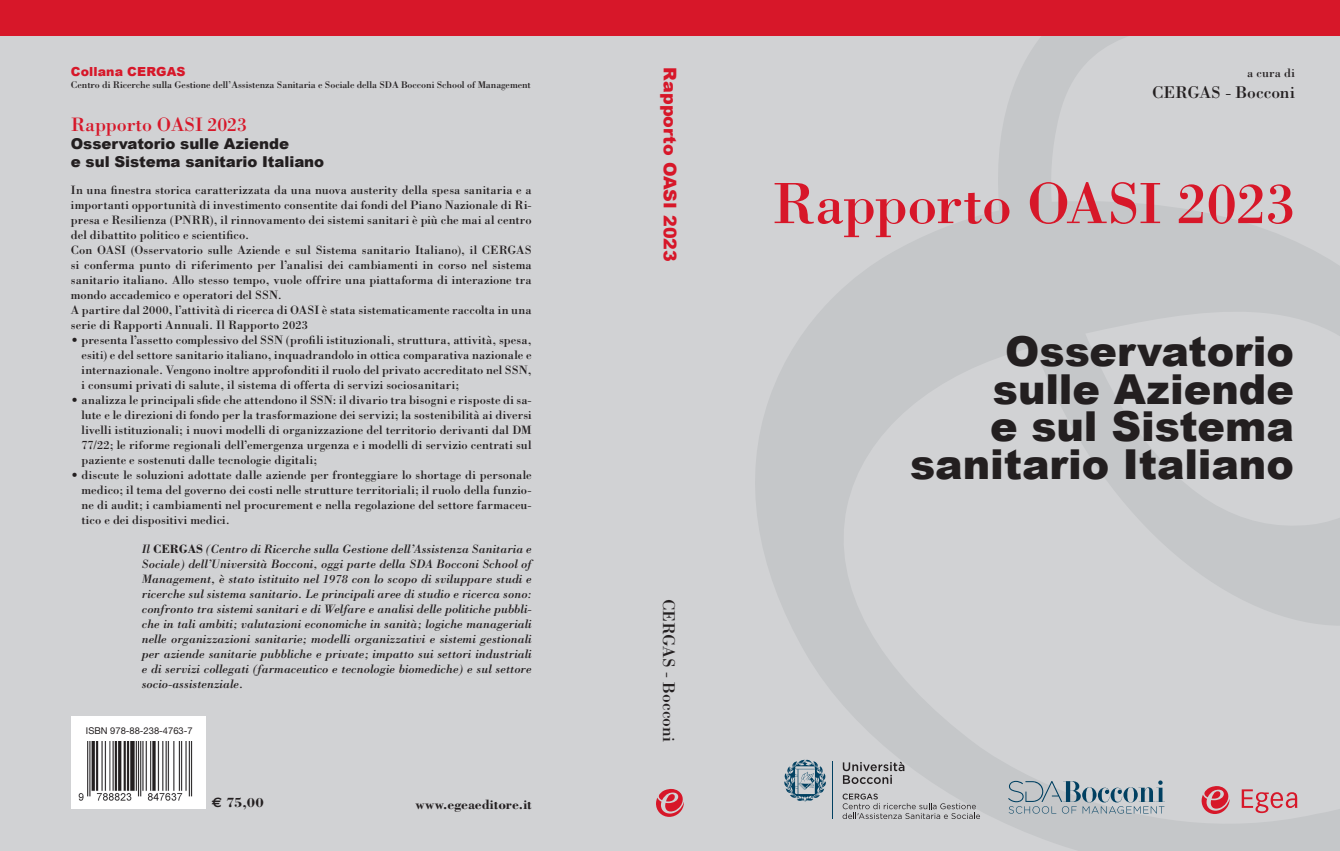
<style>
.page{position:relative;width:1340px;height:851px;background:#fff}
.page>*{position:absolute;margin:0;border:0;box-sizing:border-box;transform-origin:0 0}
.t1{font:60px "Bodoni";letter-spacing:-.015em;color:#d71729}
.t2{font:900 41.25px/37.5px "Arial";letter-spacing:-.005em;color:#231f20;text-align:right}
.t3{font:20px "Bodoni";letter-spacing:-.01em;color:#d71729}
.t4{font:17.5px "Bodoni";letter-spacing:-.005em;color:#231f20}
.t5{font:900 17.5px "Arial";color:#d71729}
.t6{font:900 15px/18px "Arial";letter-spacing:-.005em;color:#231f20}
.t7{font:700 13.75px "Bodoni";letter-spacing:.005em;color:#231f20}
.t8{font:700 13.75px "Bodoni Std";color:#231f20}
.t9{font:12.5px/15px "Bodoni";letter-spacing:.005em;color:#231f20;text-align:justify}
.t10{font:italic 12.5px/15px "Bodoni";color:#231f20;text-align:justify}
.t11{font:900 12.5px "Arial";letter-spacing:.01em;color:#d71729}
.t12{font:10px "Bodoni";letter-spacing:-.01em;color:#231f20}
.t13{font:9.38px "Helvetica Neue LT Std";color:#231f20}
.s1{font-weight:700;font-style:normal}
.s2{font-family:"Euro Sans"}
</style>
<div class="page">
<div style="left:0;top:0;width:1339px;height:850px;background:#d1d2d4"></div>
<svg style="left:741px;top:35px;width:598px;height:815px"></svg>
<div style="left:0;top:0;width:1339px;height:35px;background:#d71729"></div>
<svg style="left:1241px;top:789px;width:56px;height:24px"></svg>
<svg style="left:1201px;top:786px;width:28px;height:27px"></svg>
<svg style="left:842px;top:761px;width:62px;height:22px"></svg>
<svg style="left:842px;top:793px;width:138px;height:25px"></svg>
<hr style="left:832px;top:761px;width:1px;height:57px;background:#014061">
<svg style="left:784px;top:759px;width:42px;height:42px"></svg>
<svg style="left:1008px;top:780px;width:156px;height:33px"></svg>
<div style="left:71px;top:716px;width:135px;height:92px;background:#fff"></div>
<img style="left:78px;top:741px;width:115px;height:60px">
<svg style="left:656px;top:789px;width:28px;height:27px"></svg>
<p class="t11" style="left:71px;top:63px;width:116px">Collana CERGAS</p>
<p class="t12" style="left:71px;top:79px;width:461px">Centro di Ricerche sulla Gestione dell’Assistenza Sanitaria e Sociale della SDA Bocconi School of Management</p>
<h3 class="t3" style="left:71px;top:112px;width:178px">Rapporto OASI 2023</h3>
<p class="t6" style="left:71px;top:134px;width:255px">Osservatorio sulle Aziende<br>e sul Sistema sanitario Italiano</p>
<p class="t9" style="left:71px;top:182px;width:462px;text-align:left">In una finestra storica caratterizzata da una nuova austerity della spesa sanitaria e a importanti opportunità di investimento consentite dai fondi del Piano Nazionale di Ri&shy;presa e Resilienza (PNRR), il rinnovamento dei sistemi sanitari è più che mai al centro del dibattito politico e scientifico.<br>Con OASI (Osservatorio sulle Aziende e sul Sistema sanitario Italiano), il CERGAS si conferma punto di riferimento per l’analisi dei cambiamenti in corso nel sistema sanitario italiano. Allo stesso tempo, vuole offrire una piattaforma di interazione tra mondo accademico e operatori del SSN.<br>A partire dal 2000, l’attività di ricerca di OASI è stata sistematicamente raccolta in una serie di Rapporti Annuali. Il Rapporto 2023</p>
<p class="t9" style="left:81px;top:332px;width:452px;text-indent:-11px">• presenta l’assetto complessivo del SSN (profili istituzionali, struttura, attività, spesa, esiti) e del settore sanitario italiano, inquadrandolo in ottica comparativa nazionale e internazionale. Vengono inoltre approfonditi il ruolo del privato accreditato nel SSN, i consumi privati di salute, il sistema di offerta di servizi sociosanitari;</p>
<p class="t9" style="left:81px;top:392px;width:452px;text-indent:-11px">• analizza le principali sfide che attendono il SSN: il divario tra bisogni e risposte di sa&shy;lute e le direzioni di fondo per la trasformazione dei servizi; la sostenibilità ai diversi livelli istituzionali; i nuovi modelli di organizzazione del territorio derivanti dal DM 77/22; le riforme regionali dell’emergenza urgenza e i modelli di servizio centrati sul paziente e sostenuti dalle tecnologie digitali;</p>
<p class="t9" style="left:81px;top:467px;width:451px;text-indent:-11px">• discute le soluzioni adottate dalle aziende per fronteggiare lo shortage di personale medico; il tema del governo dei costi nelle strutture territoriali; il ruolo della funzio&shy;ne di audit; i cambiamenti nel procurement e nella regolazione del settore farmaceu&shy;tico e dei dispositivi medici.</p>
<p class="t10" style="left:142px;top:540px;width:391px">Il <span class="s1">CERGAS</span> (Centro di Ricerche sulla Gestione dell’Assistenza Sanitaria e Sociale) dell’Università Bocconi, oggi parte della SDA Bocconi School of Management, è stato istituito nel 1978 con lo scopo di sviluppare studi e ricerche sul sistema sanitario. Le principali aree di studio e ricerca sono: confronto tra sistemi sanitari e di Welfare e analisi delle politiche pubbli&shy;che in tali ambiti; valutazioni economiche in sanità; logiche manageriali nelle organizzazioni sanitarie; modelli organizzativi e sistemi gestionali per aziende sanitarie pubbliche e private; impatto sui settori industriali e di servizi collegati (farmaceutico e tecnologie biomediche) e sul settore socio-assistenziale.</p>
<p class="t13" style="left:86px;top:724px;width:108px">ISBN 978-88-238-4763-7</p>
<p class="t8" style="left:212px;top:793px;width:53px"><span class="s2">e</span> 75,00</p>
<p class="t7" style="left:415px;top:796px;width:118px">www.egeaeditore.it</p>
<h3 class="t5" style="left:682px;top:67px;width:196px;rotate:90deg">Rapporto OASI 2023</h3>
<h3 class="t4" style="left:679px;top:598px;width:144px;rotate:90deg">CERGAS - Bocconi</h3>
<p class="t9" style="left:1247px;top:65px;width:49px">a cura di</p>
<h3 class="t4" style="left:1151px;top:81px;width:144px">CERGAS - Bocconi</h3>
<h1 class="t1" style="left:772px;top:167px;width:525px">Rapporto OASI 2023</h1>
<h2 class="t2" style="left:910px;top:331px;width:385px">Osservatorio sulle Aziende<br>e sul Sistema sanitario Italiano</h2>
</div>
